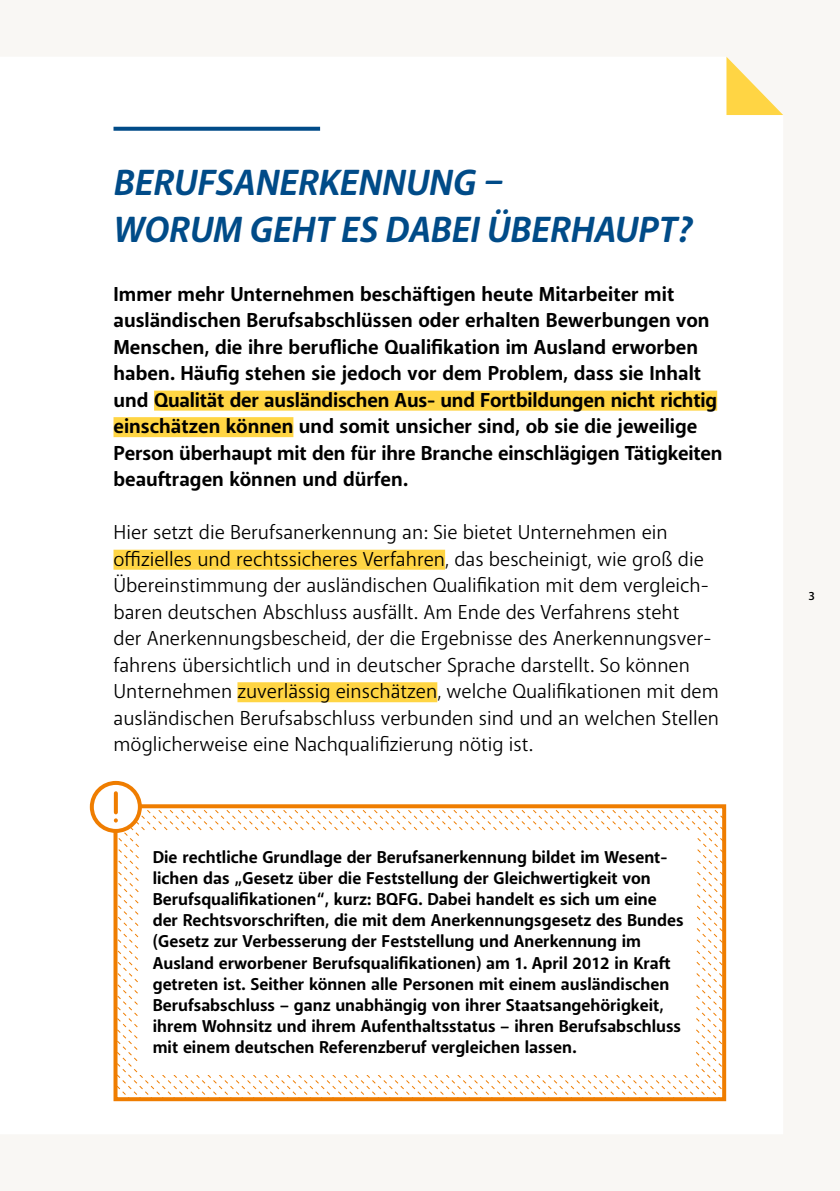
<style>
.page{position:relative;width:840px;height:1191px;background:#fff}
.page>*{position:absolute;margin:0;border:0;box-sizing:border-box;transform-origin:0 0}
.t1{font:italic 700 36px/47.8px "Anago";color:#004b88}
.t2{font:20px/26.6px "Anago";color:#000}
.t3{font:700 20px/26.4px "Anago";color:#000}
.t4{font:700 17px/21.2px "Anago";color:#000}
.t5{font:500 12px "Anago";color:#000}
</style>
<div class="page">
<div style="left:0;top:0;width:839px;height:1191px;background:#f9f7f4"></div>
<div style="left:0;top:57px;width:782px;height:1077px;background:#fff"></div>
<svg style="left:726px;top:57px;width:56px;height:58px"></svg>
<div style="left:154px;top:390px;width:562px;height:20px;background:#ffd544"></div>
<div style="left:113px;top:417px;width:180px;height:20px;background:#ffd544"></div>
<div style="left:113px;top:549px;width:332px;height:20px;background:#ffd544"></div>
<div style="left:237px;top:682px;width:200px;height:20px;background:#ffd544"></div>
<svg style="left:113px;top:127px;width:207px;height:4px"></svg>
<svg style="left:704px;top:809px;width:12px;height:287px"></svg>
<div style="left:113px;top:804px;width:612px;height:297px;border:4px solid #ef7d00"></div>
<div style="left:140px;top:830px;width:555px;height:244px;background:#fff"></div>
<div style="left:92px;top:783px;width:48px;height:48px;background:#fff;border-radius:50%"></div>
<div style="left:90px;top:781px;width:52px;height:52px;border:4px solid #ef7d00;border-radius:50%"></div>
<svg style="left:114px;top:793px;width:4px;height:13px"></svg>
<svg style="left:114px;top:806px;width:137px;height:293px"></svg>
<h1 class="t1" style="left:113px;top:159px;width:580px">BERUFSANERKENNUNG –<br>WORUM GEHT ES DABEI ÜBERHAUPT?</h1>
<p class="t3" style="left:113px;top:281px;width:610px">Immer mehr Unternehmen beschäftigen heute Mitarbeiter mit ausländischen Berufsabschlüssen oder erhalten Bewerbungen von Menschen, die ihre berufliche Qualifikation im Ausland erworben haben. Häufig stehen sie jedoch vor dem Problem, dass sie Inhalt und Qualität der ausländischen Aus- und Fortbildungen nicht richtig einschätzen können und somit unsicher sind, ob sie die jeweilige Person überhaupt mit den für ihre Branche einschlägigen Tätigkeiten beauftragen können und dürfen.</p>
<p class="t2" style="left:113px;top:519px;width:606px">Hier setzt die Berufsanerkennung an: Sie bietet Unternehmen ein offizielles und rechtssicheres Verfahren, das bescheinigt, wie groß die Übereinstimmung der ausländischen Qualifikation mit dem vergleich&shy;baren deutschen Abschluss ausfällt. Am Ende des Verfahrens steht<br>der Anerkennungsbescheid, der die Ergebnisse des Anerkennungsver&shy;fahrens übersichtlich und in deutscher Sprache darstellt. So können Unternehmen zuverlässig einschätzen, welche Qualifikationen mit dem ausländischen Berufsabschluss verbunden sind und an welchen Stellen möglicherweise eine Nachqualifizierung nötig ist.</p>
<p class="t4" style="left:153px;top:846px;width:532px">Die rechtliche Grundlage der Berufsanerkennung bildet im Wesent&shy;lichen das „Gesetz über die Feststellung der Gleichwertigkeit von Berufsqualifikationen“, kurz: BQFG. Dabei handelt es sich um eine der Rechtsvorschriften, die mit dem Anerkennungsgesetz des Bundes (Gesetz zur Verbesserung der Feststellung und Anerkennung im Ausland erworbener Berufsqualifikationen) am 1. April 2012 in Kraft getreten ist. Seither können alle Personen mit einem ausländischen Berufsabschluss – ganz unabhängig von ihrer Staatsangehörigkeit, ihrem Wohnsitz und ihrem Aufenthaltsstatus – ihren Berufsabschluss mit einem deutschen Referenzberuf vergleichen lassen.</p>
<p class="t5" style="left:807px;top:588px;width:8px">3</p>
</div>
